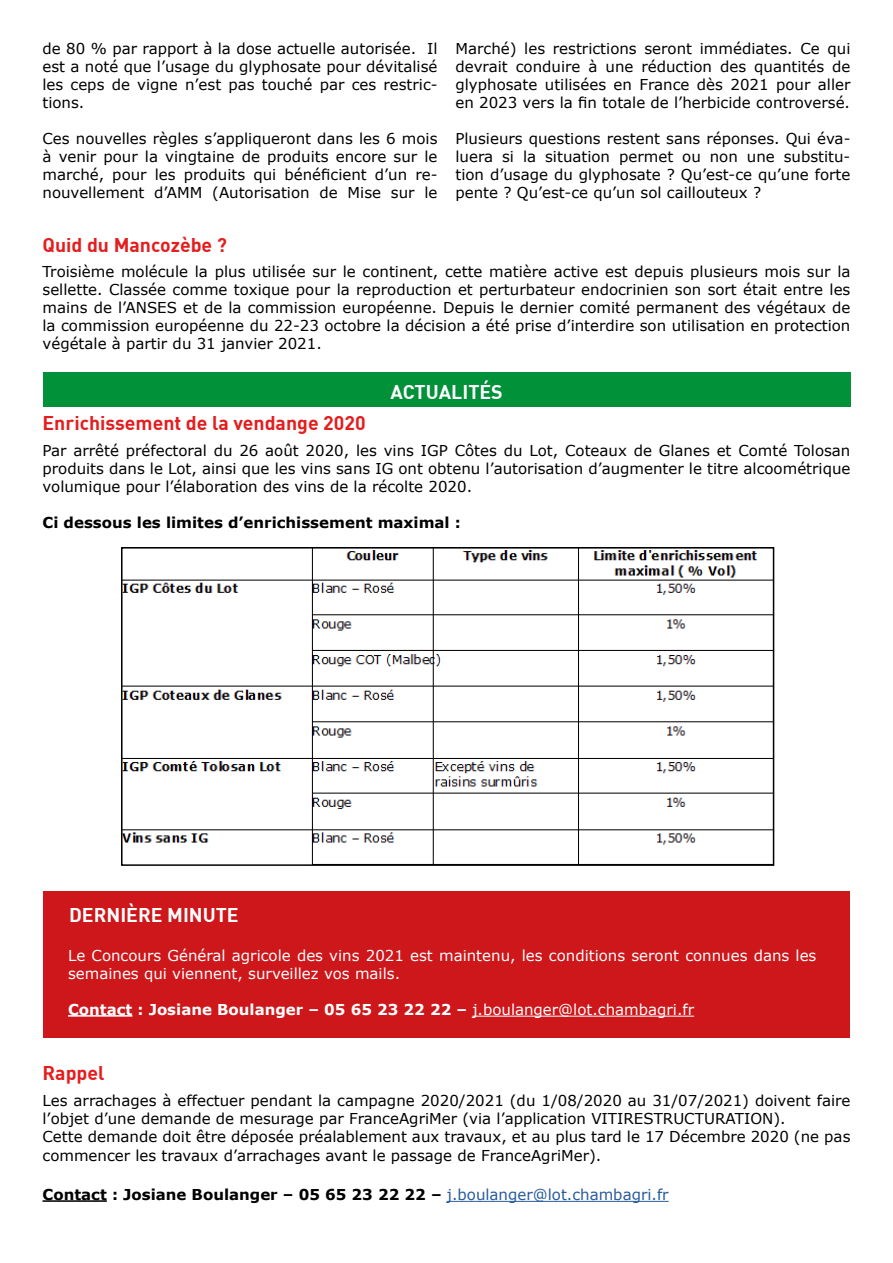
<style>
.page{position:relative;width:893px;height:1263px;background:#fff}
.page>*{position:absolute;margin:0;border:0;box-sizing:border-box;transform-origin:0 0}
.t1{font:700 19.5px "DIN";color:#e41d1e}
.t2{font:700 19.5px "DIN";color:#fff}
.t3{font:15px/18px "Verdana";color:#000;text-align:justify}
.t4{font:15px/18px "Verdana";color:#fff}
.t5{font:700 15px "Verdana";color:#000}
.t6{font:700 15px "Verdana";color:#fff}
.s1{font-weight:400}
.s2{font-weight:400;color:#275b9b}
</style>
<div class="page">
<div style="left:43px;top:891px;width:807px;height:146px;background:#cd171a"></div>
<div style="left:43px;top:372px;width:808px;height:34px;background:#009139"></div>
<hr style="left:68px;top:1015px;width:64px;height:2px;background:#fff">
<hr style="left:472px;top:1016px;width:222px;height:1px;background:#fff">
<hr style="left:43px;top:1200px;width:64px;height:2px;background:#000">
<hr style="left:447px;top:1201px;width:222px;height:1px;background:#275b9b">
<img style="left:124px;top:550px;width:647px;height:313px">
<div style="left:121px;top:547px;width:653px;height:319px;border:2px solid #000"></div>
<p class="t3" style="left:43px;top:39px;width:396px">de 80 % par rapport à la dose actuelle autorisée. Il est a noté que l’usage du glyphosate pour dévitalisé les ceps de vigne n’est pas touché par ces restric&shy;tions.</p>
<p class="t3" style="left:43px;top:129px;width:396px">Ces nouvelles règles s’appliqueront dans les 6 mois à venir pour la vingtaine de produits encore sur le marché, pour les produits qui bénéficient d’un re&shy;nouvellement d’AMM (Autorisation de Mise sur le</p>
<h1 class="t1" style="left:43px;top:232px;width:186px">Quid du Mancozèbe ?</h1>
<p class="t3" style="left:455px;top:39px;width:396px">Marché) les restrictions seront immédiates. Ce qui devrait conduire à une réduction des quantités de glyphosate utilisées en France dès 2021 pour aller en 2023 vers la fin totale de l’herbicide controversé.</p>
<p class="t3" style="left:455px;top:129px;width:396px">Plusieurs questions restent sans réponses. Qui éva&shy;luera si la situation permet ou non une substitu&shy;tion d’usage du glyphosate ? Qu’est-ce qu’une forte pente ? Qu’est-ce qu’un sol caillouteux ?</p>
<p class="t3" style="left:43px;top:263px;width:809px">Troisième molécule la plus utilisée sur le continent, cette matière active est depuis plusieurs mois sur la sellette. Classée comme toxique pour la reproduction et perturbateur endocrinien son sort était entre les mains de l’ANSES et de la commission européenne. Depuis le dernier comité permanent des végétaux de la commission européenne du 22-23 octobre la décision a été prise d’interdire son utilisation en protection végétale à partir du 31 janvier 2021.</p>
<h1 class="t1" style="left:43px;top:410px;width:325px">Enrichissement de la vendange 2020</h1>
<h1 class="t2" style="left:391px;top:379px;width:114px">ACTUALITÉS</h1>
<p class="t3" style="left:43px;top:441px;width:809px">Par arrêté préfectoral du 26 août 2020, les vins IGP Côtes du Lot, Coteaux de Glanes et Comté Tolosan produits dans le Lot, ainsi que les vins sans IG ont obtenu l’autorisation d’augmenter le titre alcoométrique volumique pour l’élaboration des vins de la récolte 2020.</p>
<p class="t5" style="left:43px;top:512px;width:420px">Ci dessous les limites d’enrichissement maximal :</p>
<h1 class="t2" style="left:69px;top:902px;width:171px">DERNIÈRE MINUTE</h1>
<p class="t4" style="left:68px;top:946px;width:750px">Le Concours Général agricole des vins 2021 est maintenu, les conditions seront connues dans les semaines qui viennent, surveillez vos mails.</p>
<p class="t6" style="left:68px;top:999px;width:628px">Contact : Josiane Boulanger – 05 65 23 22 22 – <span class="s1">j.boulanger@lot.chambagri.fr</span></p>
<h1 class="t1" style="left:43px;top:1060px;width:64px">Rappel</h1>
<p class="t3" style="left:43px;top:1092px;width:809px;text-align:left">Les arrachages à effectuer pendant la campagne 2020/2021 (du 1/08/2020 au 31/07/2021) doivent faire l’objet d’une demande de mesurage par FranceAgriMer (via l’application VITIRESTRUCTURATION).<br>Cette demande doit être déposée préalablement aux travaux, et au plus tard le 17 Décembre 2020 (ne pas commencer les travaux d’arrachages avant le passage de FranceAgriMer).</p>
<p class="t5" style="left:43px;top:1184px;width:628px">Contact : Josiane Boulanger – 05 65 23 22 22 – <span class="s2">j.boulanger@lot.chambagri.fr</span></p>
</div>
